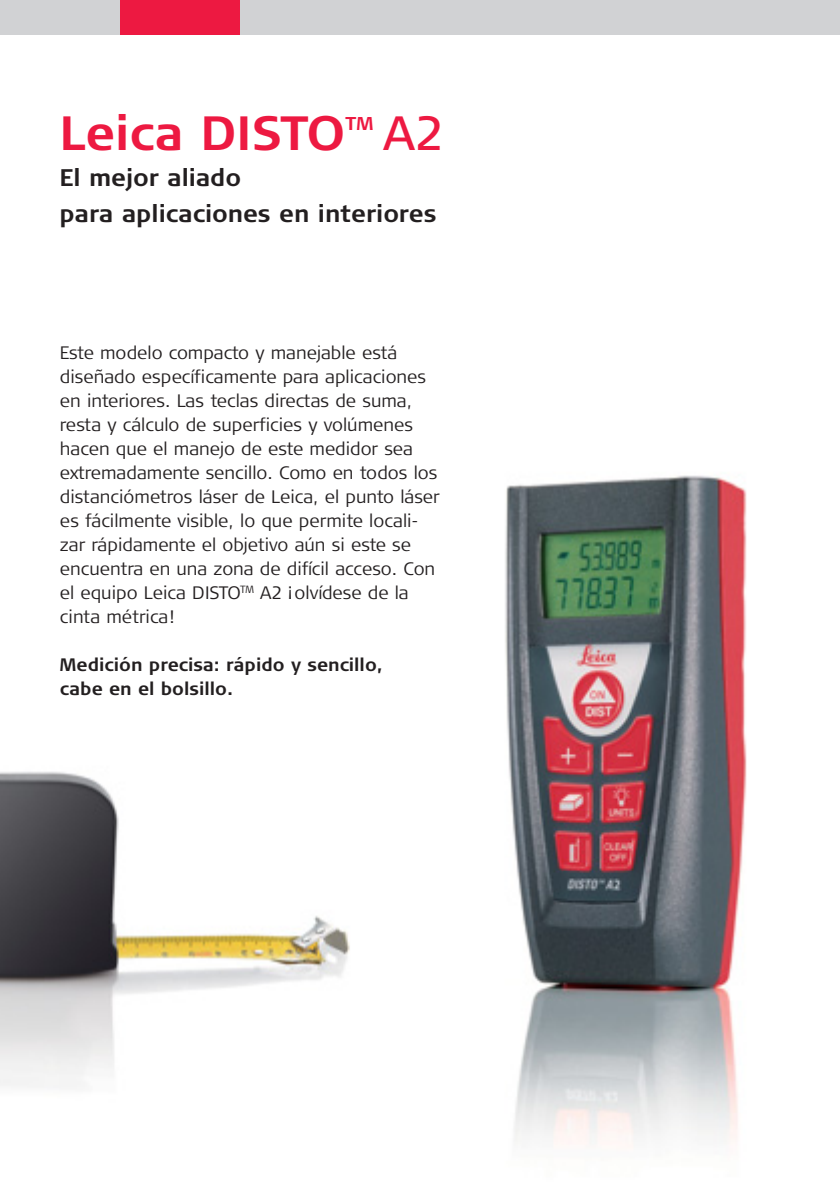
<style>
.page{position:relative;width:840px;height:1191px;background:#fff}
.page>*{position:absolute;margin:0;border:0;box-sizing:border-box;transform-origin:0 0}
.t1{font:700 48px "Signa Column";color:#ed1941}
.t2{font:48px "Signa Column";color:#ed1941}
.t3{font:700 24px/36px "Signa Column";color:#231f20}
.t4{font:700 18.6px "Signa Column";color:#ed1941}
.t5{font:300 18px/24px "Signa Column";color:#231f20}
.t6{font:700 18px/24px "Signa Column";color:#231f20}
</style>
<div class="page">
<img style="left:0;top:771px;width:350px;height:317px">
<img style="left:505px;top:475px;width:242px;height:669px">
<div style="left:0;top:0;width:839px;height:34px;background:#d1d2d4"></div>
<div style="left:120px;top:0;width:119px;height:34px;background:#ed1941"></div>
<h1 class="t1" style="left:60px;top:114px;width:287px">Leica DISTO</h1>
<p class="t4" style="left:345px;top:116px;width:29px">TM</p>
<h1 class="t2" style="left:383px;top:114px;width:63px">A2</h1>
<h2 class="t3" style="left:60px;top:162px;width:378px">El mejor aliado<br>para aplicaciones en interiores</h2>
<p class="t5" style="left:60px;top:342px;width:381px">Este modelo compacto y manejable está diseñado específicamente para aplicaciones en interiores. Las teclas directas de suma, resta y cálculo de superficies y volúmenes hacen que el manejo de este medidor sea extremadamente sencillo. Como en todos los distanciómetros láser de Leica, el punto láser es fácilmente visible, lo que permite locali&shy;zar rápidamente el objetivo aún si este se encuentra en una zona de difícil acceso. Con el equipo Leica DISTO<sup>TM</sup> A2 ¡olvídese de la cinta métrica!</p>
<p class="t6" style="left:60px;top:654px;width:324px">Medición precisa: rápido y sencillo, cabe en el bolsillo.</p>
</div>
